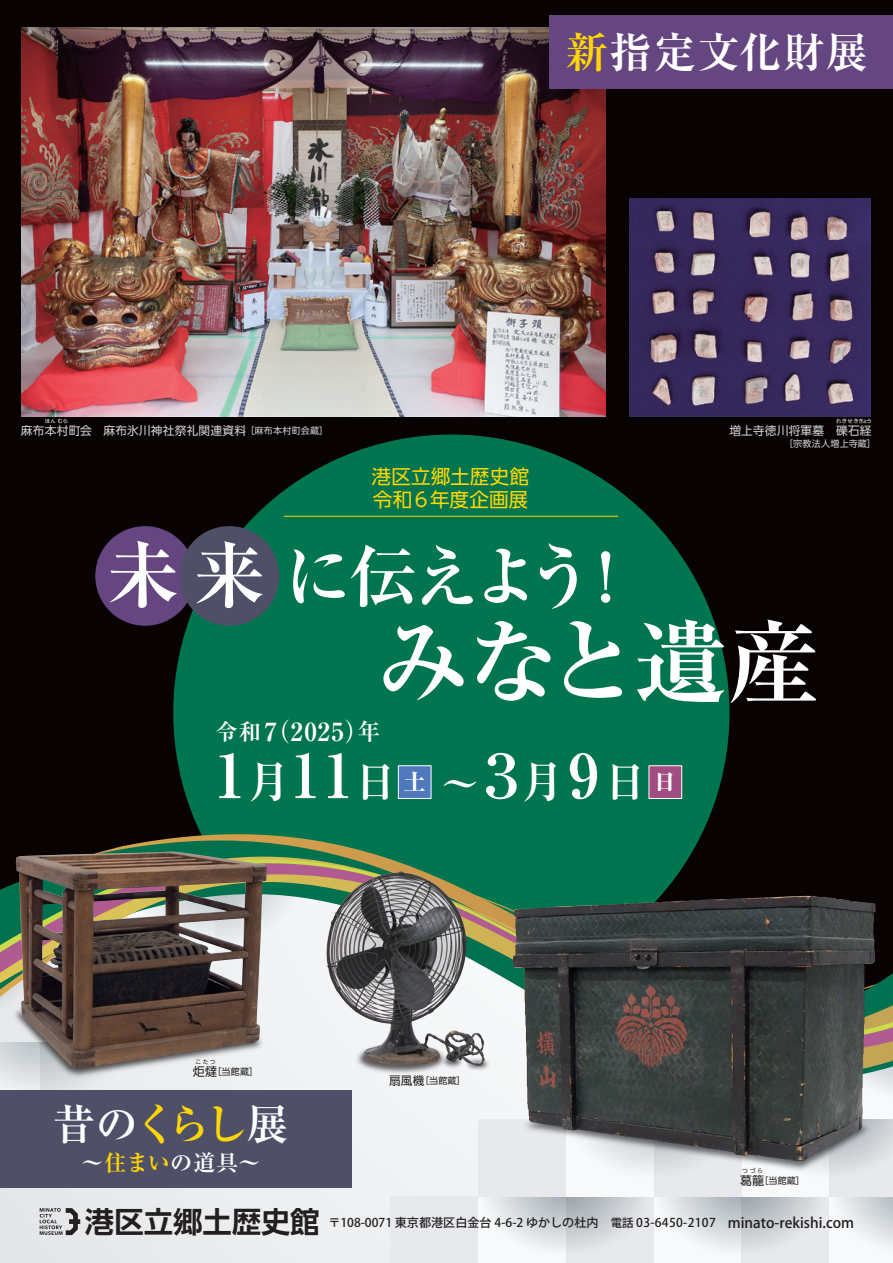
<style>
.page{position:relative;width:893px;height:1263px;background:#fff}
.page>*{position:absolute;margin:0;border:0;box-sizing:border-box;transform-origin:0 0}
.t1{font:700 91.5px "Ryumin Pro";letter-spacing:-.065em;color:#fff;scale:1.04 1}
.t2{font:700 67.35px "Ryumin Pro";letter-spacing:-.085em;color:#fff}
.t3{font:700 60.45px "Ryumin Pro";color:#fff}
.t4{font:700 42.15px "Ryumin Pro";letter-spacing:.02em;color:#fff}
.t5{font:700 29.4px "UD Shin Go NT Pr 6 N De";color:#231f20}
.t6{font:700 24.9px "Ryumin Pro";color:#fff}
.t7{font:700 22.35px "Ryumin Pro";letter-spacing:.01em;color:#fff}
.t8{font:19.65px/23.9px "UD Shin Go Pr 6 N";letter-spacing:.01em;color:#fed602}
.t9{font:500 12.15px "Koz Go Pr 6 N";color:#231f20}
.t10{font:11.7px "UD Shin Go NT Pr 6 N";letter-spacing:.02em;color:#d1d2d4}
.t11{font:9px "UD Shin Go NT Pr 6 N";letter-spacing:.02em;color:#231f20}
.t12{font:9px "UD Shin Go NT Pr 6 N";letter-spacing:.03em;color:#d1d2d4}
.t13{font:5.85px "UD Shin Go NT Pr 6 N";letter-spacing:.26em;color:#231f20}
.t14{font:500 5.25px "UD Shin Go NT Pr 6 N";color:#d1d2d4}
.t15{font:500 5.25px "UD Shin Go NT Pr 6 N";letter-spacing:.045em;color:#d1d2d4}
.s1{color:#fed602}
.s2{font-size:9px}
.s3{font-size:72.75px}
.s4{font-size:22.35px}
.s5{font-size:23.1px}
.s6{font-size:43.2px}
.s7{font-weight:800;font-size:22.35px}
.s8{font-size:37.65px}
.s9{font-size:12px}
.s10{font-size:11.7px}
.s11{font-size:11.4px}
.s12{font-size:14.4px}
</style>
<div class="page">
<div style="left:0;top:0;width:893px;height:1063px;background:#080302"></div>
<div style="left:173px;top:434px;width:556px;height:557px;background:#017450;border-radius:50%"></div>
<div style="left:0;top:1150px;width:391px;height:113px;background:#ebecee"></div>
<svg style="left:391px;top:1150px;width:502px;height:113px"></svg>
<svg style="left:0;top:737px;width:893px;height:397px"></svg>
<img style="left:0;top:958px;width:314px;height:132px">
<img style="left:306px;top:993px;width:189px;height:130px">
<img style="left:473px;top:1035px;width:420px;height:185px">
<img style="left:16px;top:851px;width:251px;height:218px">
<img style="left:513px;top:896px;width:288px;height:240px">
<img style="left:391px;top:1003px;width:123px;height:115px">
<img style="left:414px;top:1007px;width:126px;height:114px">
<img style="left:359px;top:871px;width:41px;height:15px">
<hr style="left:284px;top:516px;width:334px;height:1px;background:#fed602">
<div style="left:95px;top:526px;width:100px;height:100px;background:#654680;border-radius:50%"></div>
<div style="left:180px;top:526px;width:99px;height:100px;background:#4f5068;border-radius:50%"></div>
<div style="left:398px;top:765px;width:33px;height:34px;background:#5078bc;border:1px solid #fff"></div>
<div style="left:649px;top:765px;width:33px;height:34px;background:#a24d82;border:1px solid #fff"></div>
<div style="left:0;top:1090px;width:352px;height:98px;background:#4f5068"></div>
<svg style="left:40px;top:1208px;width:40px;height:27px"></svg>
<img style="left:22px;top:27px;width:583px;height:389px">
<div style="left:549px;top:15px;width:344px;height:74px;background:#654680"></div>
<img style="left:630px;top:198px;width:241px;height:218px">
<h3 class="t4" style="left:566px;top:18px;width:304px"><span class="s1">新</span>指定文化財展</h3>
<p class="t15" style="left:45px;top:417px;width:25px">ほんむら</p>
<p class="t14" style="left:836px;top:417px;width:37px">れきせききょう</p>
<p class="t10" style="left:21px;top:421px;width:309px">麻布本村町会　麻布氷川神社祭礼関連資料 <span class="s2">［麻布本村町会蔵］</span></p>
<p class="t10" style="left:729px;top:421px;width:143px">増上寺徳川将軍墓　礫石経</p>
<p class="t12" style="left:784px;top:437px;width:93px">［宗教法人増上寺蔵］</p>
<h3 class="t8" style="left:372px;top:464px;width:159px">港区立郷土歴史館令和6年度企画展</h3>
<h2 class="t2" style="left:106px;top:523px;width:534px"><span class="s3">未来</span>に伝えよう！</h2>
<h1 class="t1" style="left:376px;top:589px;width:430px">みなと遺産</h1>
<h3 class="t6" style="left:216px;top:712px;width:167px"><span class="s4">令和</span>7（2025）<span class="s5">年</span></h3>
<h3 class="t3" style="left:199px;top:727px;width:478px">１<span class="s6">月</span>11<span class="s6">日</span><span class="s7">土</span> <span class="s8">～</span>３<span class="s6">月</span>9<span class="s6">日</span><span class="s7">日</span></h3>
<p class="t13" style="left:195px;top:1057px;width:22px">こたつ</p>
<p class="t11" style="left:193px;top:1064px;width:67px"><span class="s9">炬燵</span>［当館蔵］</p>
<p class="t11" style="left:389px;top:1073px;width:78px"><span class="s10">扇風機</span>［当館蔵］</p>
<h3 class="t4" style="left:53px;top:1090px;width:238px">昔の<span class="s1">くらし</span>展</h3>
<h3 class="t7" style="left:81px;top:1145px;width:181px">～<span class="s1">住まい</span>の道具～</h3>
<h3 class="t5" style="left:85px;top:1198px;width:236px">港区立郷土歴史館</h3>
<p class="t9" style="left:328px;top:1216px;width:527px">〒108-0071 東京都港区白金台 4-6-2 ゆかしの杜内　<span class="s11">電話</span> 03-6450-2107　<span class="s12">minato-rekishi.com</span></p>
<p class="t13" style="left:742px;top:1166px;width:22px">つづら</p>
<p class="t11" style="left:740px;top:1173px;width:66px"><span class="s9">葛籠</span>［当館蔵］</p>
</div>
